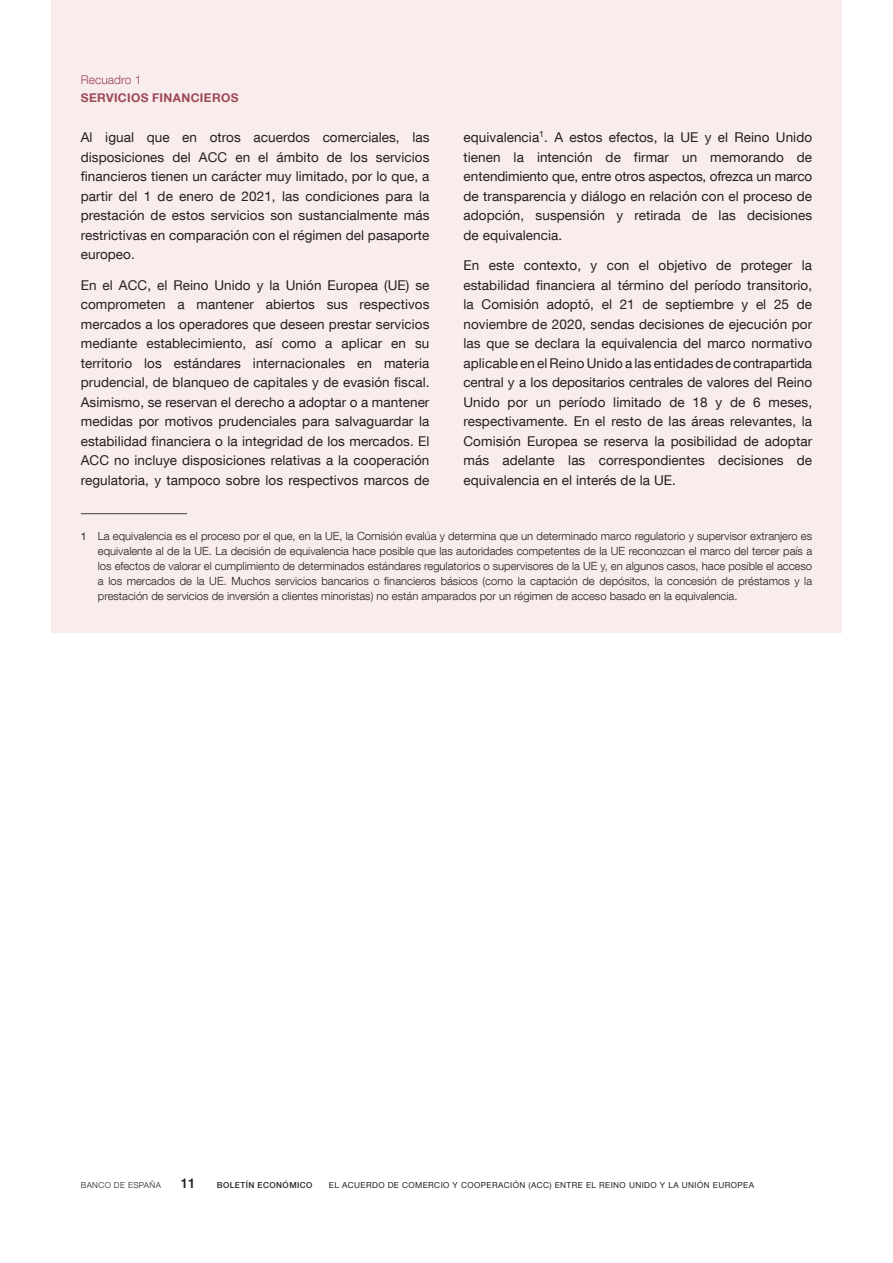
<style>
.page{position:relative;width:893px;height:1263px;background:#fff}
.page>*{position:absolute;margin:0;border:0;box-sizing:border-box;transform-origin:0 0}
.Texto_recuadro{font:13.5px/19.5px "Bd E Neue Helvetica";letter-spacing:.005em;color:#231f20;text-align:justify}
.t1{font:500 13.5px "Bd E Neue Helvetica";color:#231f20}
.Título_recuadro{font:700 12px "Bd E Neue Helvetica";letter-spacing:.03em;color:#9d4855}
.Numero_recuadro{font:300 12px "Bd E Neue Helvetica";letter-spacing:.005em;color:#9d4855}
.Citas_recuadro{font:300 11.25px/15px "Bd E Neue Helvetica";color:#231f20;text-align:justify}
.t2{font:8.25px "Bd E Neue Helvetica";letter-spacing:.05em;color:#231f20}
.t3{font:500 8.25px "Bd E Neue Helvetica";letter-spacing:.05em;color:#231f20}
.t4{font:300 8.25px "Bd E Neue Helvetica";letter-spacing:.05em;color:#231f20}
.s1{font-weight:400;font-size:10.5px}
</style>
<div class="page">
<div style="left:51px;top:0;width:791px;height:633px;background:#f9eced"></div>
<hr style="left:81px;top:513px;width:106px;height:1px;background:#3e3e3f">
<p class="Numero_recuadro" style="left:135px;top:72px;width:8px">?</p>
<p class="Título_recuadro" style="left:81px;top:90px;width:121px">TÍTULO RECUADRO</p>
<p class="Texto_recuadro" style="left:81px;top:128px;width:350px">Al igual que en otros acuerdos comerciales, las disposiciones del ACC en el ámbito de los servicios financieros tienen un carácter muy limitado, por lo que, a partir del 1 de enero de 2021, las condiciones para la prestación de estos servicios son sustancialmente más restrictivas en comparación con el régimen del pasaporte europeo.</p>
<p class="Texto_recuadro" style="left:81px;top:275px;width:350px">En el ACC, el Reino Unido y la Unión Europea (UE) se comprometen a mantener abiertos sus respectivos mercados a los operadores que deseen prestar servicios mediante establecimiento, así como a aplicar en su territorio los estándares internacionales en materia prudencial, de blanqueo de capitales y de evasión fiscal.<br>Asimismo, se reservan el derecho a adoptar o a mantener medidas por motivos prudenciales para salvaguardar la estabilidad financiera o la integridad de los mercados. El ACC no incluye disposiciones relativas a la cooperación regulatoria, y tampoco sobre los respectivos marcos de</p>
<p class="Numero_recuadro" style="left:81px;top:72px;width:62px">Recuadro 1</p>
<p class="Título_recuadro" style="left:81px;top:90px;width:159px">SERVICIOS FINANCIEROS</p>
<p class="Texto_recuadro" style="left:463px;top:128px;width:350px">equivalencia<sup>1</sup>. A estos efectos, la UE y el Reino Unido tienen la intención de firmar un memorando de entendimiento que, entre otros aspectos, ofrezca un marco de transparencia y diálogo en relación con el proceso de adopción, suspensión y retirada de las decisiones de equivalencia.</p>
<p class="Texto_recuadro" style="left:463px;top:255px;width:350px">En este contexto, y con el objetivo de proteger la estabilidad financiera al término del período transitorio, la Comisión adoptó, el 21 de septiembre y el 25 de noviembre de 2020, sendas decisiones de ejecución por las que se declara la equivalencia del marco normativo aplicable en el Reino Unido a las entidades de contrapartida central y a los depositarios centrales de valores del Reino Unido por un período limitado de 18 y de 6 meses, respectivamente. En el resto de las áreas relevantes, la Comisión Europea se reserva la posibilidad de adoptar más adelante las correspondientes decisiones de equivalencia en el interés de la UE.</p>
<p class="Citas_recuadro" style="left:98px;top:528px;width:716px;text-indent:-17px"><span class="s1">1</span> La equivalencia es el proceso por el que, en la UE, la Comisión evalúa y determina que un determinado marco regulatorio y supervisor extranjero es equivalente al de la UE. La decisión de equivalencia hace posible que las autoridades competentes de la UE reconozcan el marco del tercer país a los efectos de valorar el cumplimiento de determinados estándares regulatorios o supervisores de la UE y, en algunos casos, hace posible el acceso a los mercados de la UE. Muchos servicios bancarios o financieros básicos (como la captación de depósitos, la concesión de préstamos y la prestación de servicios de inversión a clientes minoristas) no están amparados por un régimen de acceso basado en la equivalencia.</p>
<p class="t4" style="left:81px;top:1180px;width:82px">BANCO DE ESPAÑA</p>
<p class="t1" style="left:181px;top:1175px;width:16px">11</p>
<p class="t3" style="left:217px;top:1180px;width:97px">BOLETÍN ECONÓMICO</p>
<p class="t2" style="left:329px;top:1180px;width:427px">EL ACUERDO DE COMERCIO Y COOPERACIÓN (ACC) ENTRE EL REINO UNIDO Y LA UNIÓN EUROPEA</p>
</div>
